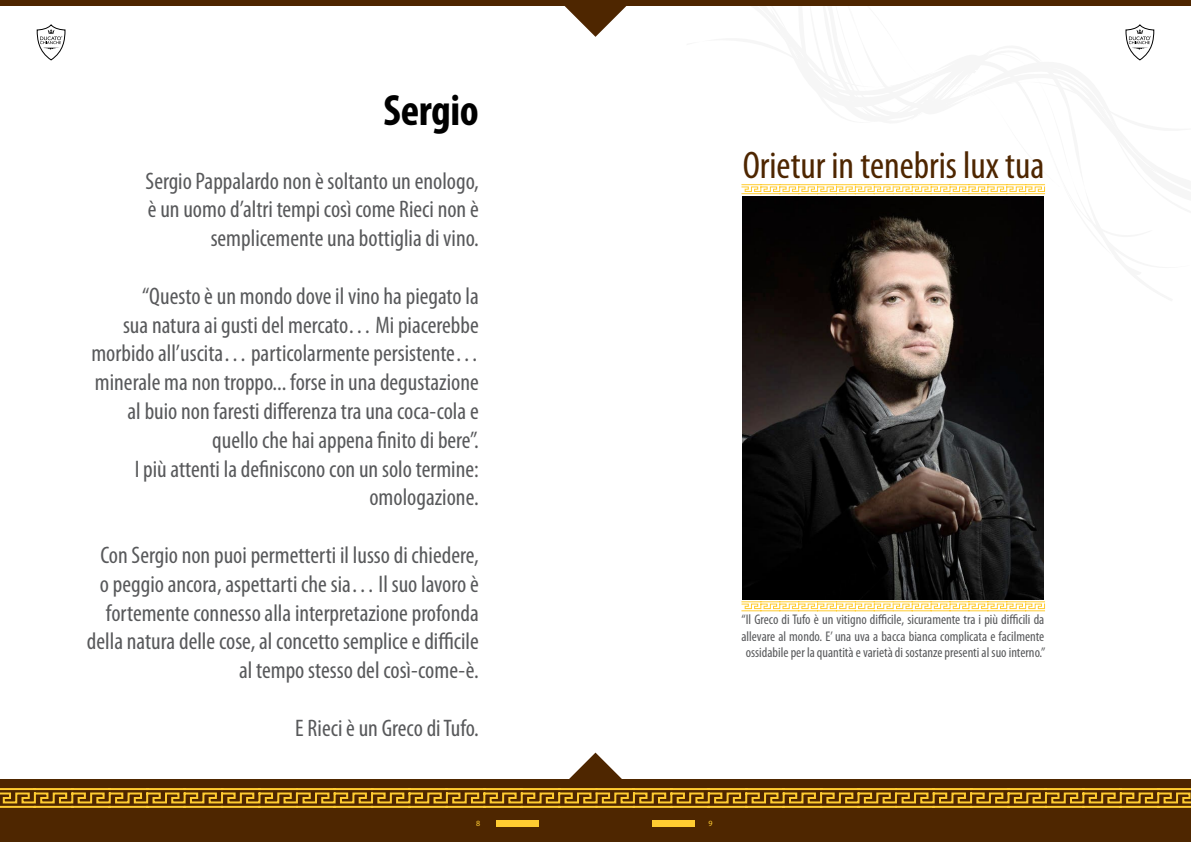
<style>
.page{position:relative;width:1191px;height:842px;background:#fff}
.page>*{position:absolute;margin:0;border:0;box-sizing:border-box;transform-origin:0 0}
.t1{font:700 condensed 44px "Myriad Pro";letter-spacing:-.01em;color:#000}
.t2{font:condensed 38.6px "Myriad Pro";color:#4e2600}
.t3{font:condensed 24px/28.8px "Myriad Pro";color:#58595b;text-align:right}
.t4{font:condensed 14px/16.8px "Myriad Pro";color:#58595b;text-align:center}
.t5{font:8px "Myriad Pro";color:#ffcc31}
</style>
<div class="page">
<div style="left:0;top:780px;width:1191px;height:62px;background:#4e2600"></div>
<svg style="left:558px;top:5px;width:74px;height:32px"></svg>
<svg style="left:0;top:752px;width:1191px;height:75px"></svg>
<div style="left:0;top:0;width:1191px;height:5px;background:#4e2600"></div>
<svg style="left:37px;top:24px;width:29px;height:37px"></svg>
<svg style="left:741px;top:601px;width:304px;height:11px"></svg>
<svg style="left:686px;top:5px;width:505px;height:192px"></svg>
<img style="left:742px;top:197px;width:302px;height:402px">
<h1 class="t1" style="left:383px;top:83px;width:97px">Sergio</h1>
<p class="t3" style="left:145px;top:166px;width:335px">Sergio Pappalardo non è soltanto un enologo, è un uomo d’altri tempi così come Rieci non è semplicemente una bottiglia di vino.</p>
<p class="t3" style="left:91px;top:281px;width:389px">“Questo è un mondo dove il vino ha piegato la<br>sua natura ai gusti del mercato… Mi piacerebbe morbido all’uscita… particolarmente persistente… minerale ma non troppo... forse in una degustazione al buio non faresti differenza tra una coca-cola e quello che hai appena finito di bere”.<br>I più attenti la definiscono con un solo termine: omologazione.</p>
<p class="t3" style="left:87px;top:540px;width:393px">Con Sergio non puoi permetterti il lusso di chiedere, o peggio ancora, aspettarti che sia… Il suo lavoro è fortemente connesso alla interpretazione profonda della natura delle cose, al concetto semplice e difficile al tempo stesso del così-come-è.</p>
<p class="t3" style="left:295px;top:713px;width:185px">E Rieci è un Greco di Tufo.</p>
<h2 class="t2" style="left:742px;top:141px;width:303px">Orietur in tenebris lux tua</h2>
<p class="t4" style="left:741px;top:611px;width:305px">“Il Greco di Tufo è un vitigno difficile, sicuramente tra i più difficili da allevare al mondo. E’ una uva a bacca bianca complicata e facilmente ossidabile per la quantità e varietà di sostanze presenti al suo interno.”</p>
<p class="t5" style="left:476px;top:819px;width:6px">8</p>
<p class="t5" style="left:708px;top:819px;width:6px">9</p>
</div>
